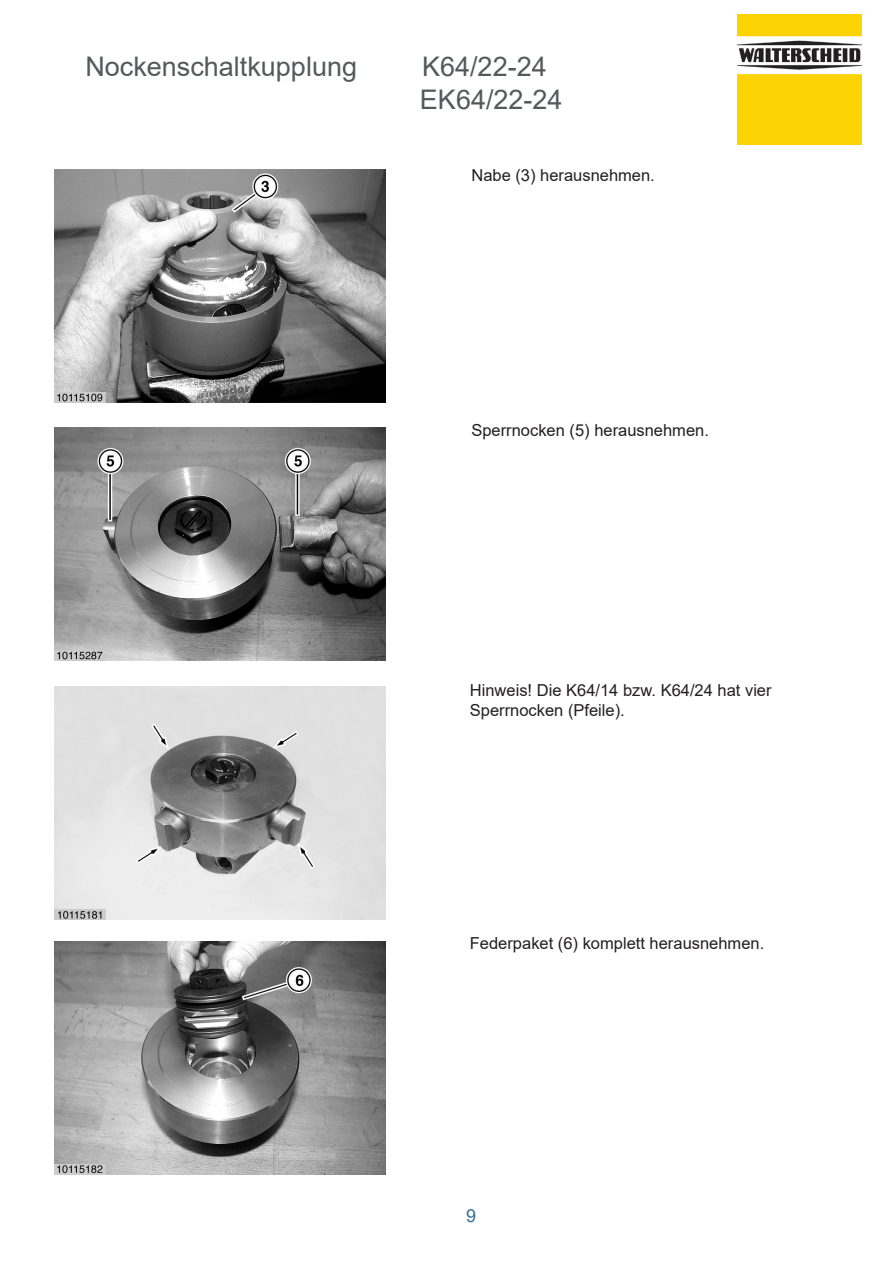
<style>
.page{position:relative;width:893px;height:1263px;background:#fff}
.page>*{position:absolute;margin:0;border:0;box-sizing:border-box;transform-origin:0 0}
.t1{font:27px/32.4px "Arial";color:#55595a}
.t2{font:18px "Arial";color:#386e8f}
.t3{font:16.5px/19.8px "Arial";color:#231f20}
</style>
<div class="page">
<img style="left:737px;top:14px;width:124px;height:131px">
<img style="left:54px;top:169px;width:331px;height:233px">
<img style="left:54px;top:427px;width:331px;height:233px">
<img style="left:54px;top:687px;width:331px;height:232px">
<img style="left:54px;top:942px;width:331px;height:232px">
<h1 class="t1" style="left:85px;top:50px;width:273px">Nockenschaltkupplung</h1>
<h1 class="t1" style="left:420px;top:50px;width:144px">K64/22-24<br>EK64/22-24</h1>
<p class="t3" style="left:471px;top:166px;width:185px">Nabe (3) herausnehmen.</p>
<p class="t3" style="left:471px;top:420px;width:239px">Sperrnocken (5) herausnehmen.</p>
<p class="t3" style="left:470px;top:680px;width:303px">Hinweis! Die K64/14 bzw. K64/24 hat vier<br>Sperrnocken (Pfeile).</p>
<p class="t3" style="left:470px;top:933px;width:296px">Federpaket (6) komplett herausnehmen.</p>
<p class="t2" style="left:466px;top:1203px;width:12px">9</p>
</div>
